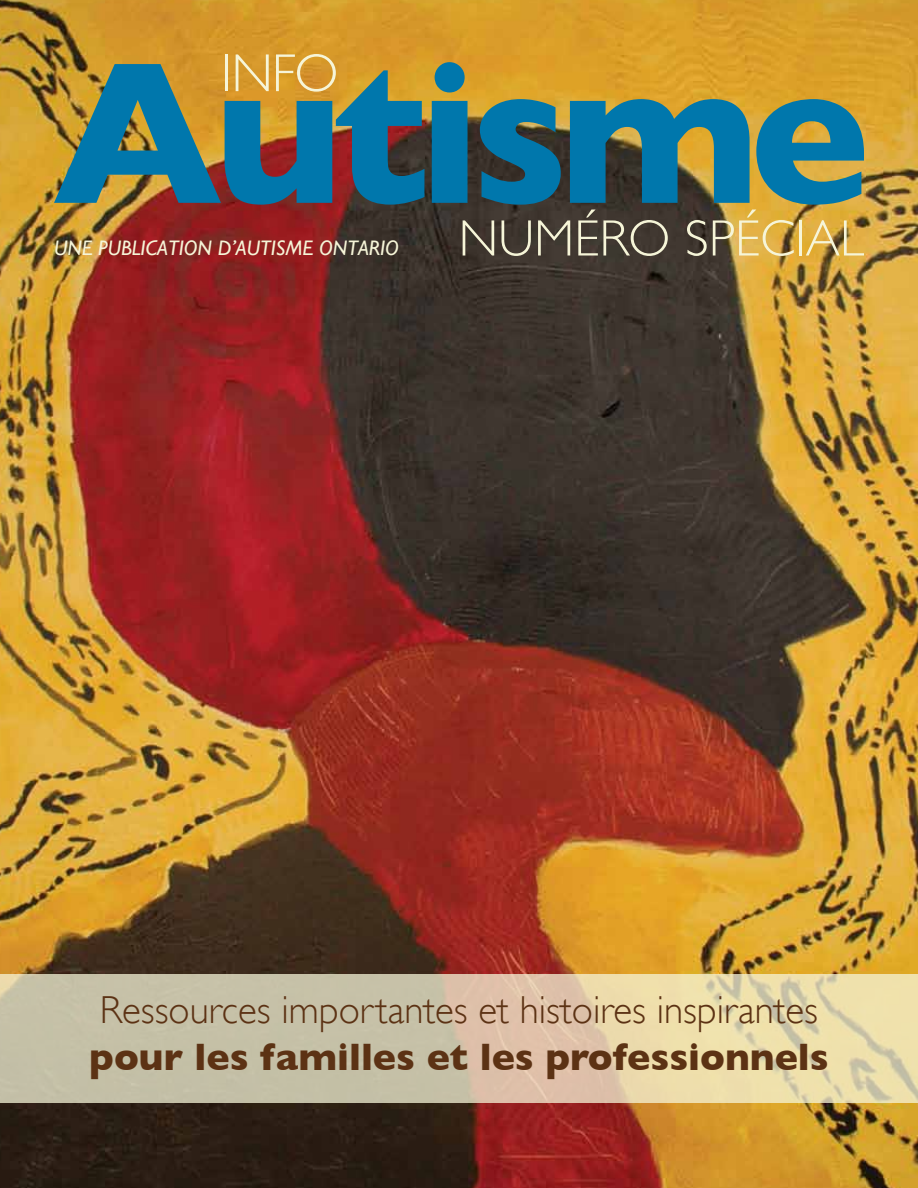
<style>
.page{position:relative;width:918px;height:1188px;background:#fff}
.page>*{position:absolute;margin:0;border:0;box-sizing:border-box;transform-origin:0 0}
.t1{font:300 39px "Gill Sans";color:#5c3214}
.t2{font:700 39px "Gill Sans";color:#5c3214}
.t3{font:italic 21px "Gill Sans";color:#f6f5d8}
</style>
<div class="page">
<img style="left:0;top:0;width:918px;height:1188px">
<svg style="left:54px;top:54px;width:370px;height:151px;background:#657d69"></svg>
<svg style="left:432px;top:62px;width:432px;height:194px;background:#657b62"></svg>
<svg style="left:0;top:974px;width:918px;height:129px;background:#d5c9a8"></svg>
<p class="t3" style="left:54px;top:236px;width:346px">UNE PUBLICATION D’AUTISME ONTARIO</p>
<p class="t1" style="left:100px;top:987px;width:720px">Ressources importantes et histoires inspirantes</p>
<p class="t2" style="left:89px;top:1034px;width:741px">pour les familles et les professionnels</p>
</div>
